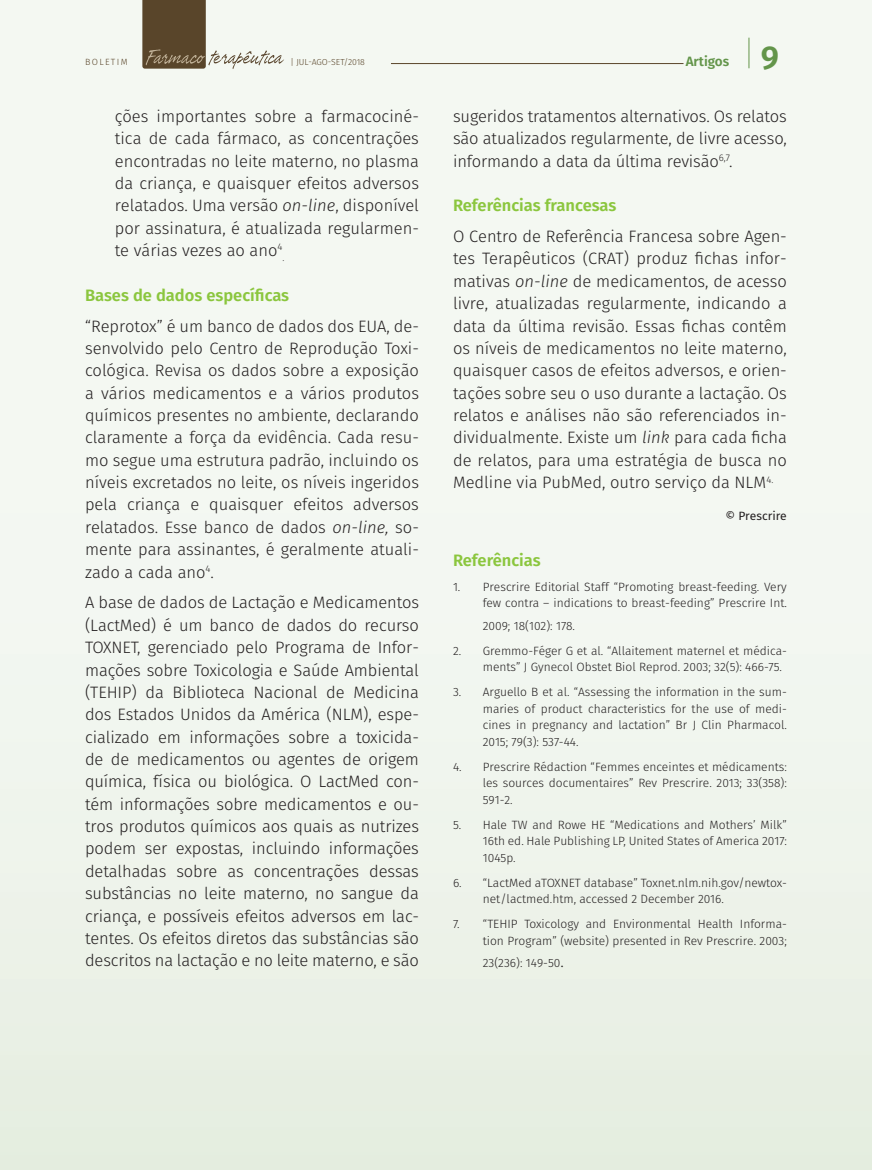
<style>
.page{position:relative;width:872px;height:1170px;background:#fff}
.page>*{position:absolute;margin:0;border:0;box-sizing:border-box;transform-origin:0 0}
.t1{font:600 33px "Fira Sans";color:#63954a}
.t2{font:300 16.5px/22.4px "Fira Sans";color:#231f20;text-align:justify}
.t3{font:600 16.5px "Fira Sans";color:#8bc63e}
.t4{font:600 13.5px "Fira Sans";color:#63954a}
.t5{font:300 12px/16.5px "Fira Sans";color:#231f20;text-align:justify}
.t6{font:12px "Fira Sans";color:#231f20}
.t7{font:300 9.6px "Fira Sans";color:#231f20}
.t8{font:300 9px "Fira Sans";letter-spacing:.15em;color:#59452a}
.t9{font:300 8.7px "Fira Sans";color:#59452a}
.s1{font-style:italic}
.s2{font-size:16.5px}
</style>
<div class="page">
<div style="left:0;top:0;width:872px;height:1169px;background:linear-gradient(to right,#f0f5ee,#f0f5ee)"></div>
<svg style="left:142px;top:0;width:142px;height:69px"></svg>
<hr style="left:748px;top:38px;width:1px;height:30px;background:#63954a">
<hr style="left:391px;top:63px;width:292px;height:1px;background:#59452a">
<p class="t8" style="left:85px;top:55px;width:44px">BOLETIM</p>
<p class="t9" style="left:290px;top:55px;width:76px">| JUL-AGO-SET/2018</p>
<p class="t4" style="left:685px;top:50px;width:45px">Artigos</p>
<h1 class="t1" style="left:760px;top:30px;width:20px">9</h1>
<p class="t2" style="left:115px;top:105px;width:306px">ções importantes sobre a farmacociné&shy;tica de cada fármaco, as concentrações encontradas no leite materno, no plasma da criança, e quaisquer efeitos adversos relatados. Uma versão <span class="s1">on-line</span>, disponível por assinatura, é atualizada regularmen&shy;te várias vezes ao ano<sup>4</sup></p>
<p class="t7" style="left:282px;top:251px;width:3px">.</p>
<p class="t3" style="left:85px;top:281px;width:206px">Bases de dados específicas</p>
<p class="t2" style="left:85px;top:314px;width:335px">“Reprotox” é um banco de dados dos EUA, de&shy;senvolvido pelo Centro de Reprodução Toxi&shy;cológica. Revisa os dados sobre a exposição a vários medicamentos e a vários produtos químicos presentes no ambiente, declarando claramente a força da evidência. Cada resu&shy;mo segue uma estrutura padrão, incluindo os níveis excretados no leite, os níveis ingeridos pela criança e quaisquer efeitos adversos relatados. Esse banco de dados <span class="s1">on-line,</span> so&shy;mente para assinantes, é geralmente atuali&shy;zado a cada ano<sup>4</sup>.</p>
<p class="t2" style="left:85px;top:591px;width:335px">A base de dados de Lactação e Medicamentos (LactMed) é um banco de dados do recurso TOXNET, gerenciado pelo Programa de Infor&shy;mações sobre Toxicologia e Saúde Ambiental (TEHIP) da Biblioteca Nacional de Medicina dos Estados Unidos da América (NLM), espe&shy;cializado em informações sobre a toxicida&shy;de de medicamentos ou agentes de origem química, física ou biológica. O LactMed con&shy;tém informações sobre medicamentos e ou&shy;tros produtos químicos aos quais as nutrizes podem ser expostas, incluindo informações detalhadas sobre as concentrações dessas substâncias no leite materno, no sangue da criança, e possíveis efeitos adversos em lac&shy;tentes. Os efeitos diretos das substâncias são descritos na lactação e no leite materno, e são</p>
<p class="t2" style="left:453px;top:105px;width:335px">sugeridos tratamentos alternativos. Os relatos são atualizados regularmente, de livre acesso, informando a data da última revisão<sup>6,7</sup>.</p>
<p class="t3" style="left:453px;top:192px;width:165px">Referências francesas</p>
<p class="t2" style="left:453px;top:225px;width:335px">O Centro de Referência Francesa sobre Agen&shy;tes Terapêuticos (CRAT) produz fichas infor&shy;mativas <span class="s1">on-line</span> de medicamentos, de acesso livre, atualizadas regularmente, indicando a data da última revisão. Essas fichas contêm os níveis de medicamentos no leite materno, quaisquer casos de efeitos adversos, e orien&shy;tações sobre seu o uso durante a lactação. Os relatos e análises não são referenciados in&shy;dividualmente. Existe um <span class="s1">link</span> para cada ficha de relatos, para uma estratégia de busca no Medline via PubMed, outro serviço da NLM<sup>4.</sup></p>
<p class="t6" style="left:725px;top:506px;width:63px">© Prescrire</p>
<p class="t3" style="left:453px;top:546px;width:89px">Referências</p>
<p class="t5" style="left:453px;top:578px;width:335px;text-align:right">1. Prescrire Editorial Staff “Promoting breast-feeding. Very few contra – indications to breast-feeding” Prescrire Int.</p>
<p class="t5" style="left:483px;top:617px;width:94px">2009; 18(102): 178.</p>
<p class="t5" style="left:483px;top:642px;width:306px;text-indent:-30px">2. Gremmo-Féger G et al. “Allaitement maternel et médica&shy;ments” J Gynecol Obstet Biol Reprod. 2003; 32(5): 466-75.</p>
<p class="t5" style="left:483px;top:683px;width:306px;text-indent:-30px">3. Arguello B et al. “Assessing the information in the sum&shy;maries of product characteristics for the use of medi&shy;cines in pregnancy and lactation” Br J Clin Pharmacol.<br>2015; 79(3): 537-44.</p>
<p class="t5" style="left:483px;top:758px;width:306px;text-indent:-30px">4. Prescrire Rédaction “Femmes enceintes et médicaments: les sources documentaires” Rev Prescrire. 2013; 33(358):<br>591-2.</p>
<p class="t5" style="left:483px;top:816px;width:306px;text-indent:-30px">5. Hale TW and Rowe HE “Medications and Mothers’ Milk” 16th ed. Hale Publishing LP, United States of America 2017:<br>1045p.</p>
<p class="t5" style="left:483px;top:874px;width:306px;text-indent:-30px">6. “LactMed aTOXNET database” Toxnet.nlm.nih.gov/newtox&shy;net/lactmed.htm, accessed 2 December 2016.</p>
<p class="t5" style="left:453px;top:915px;width:335px;text-align:right">7. “TEHIP Toxicology and Environmental Health Informa&shy;tion Program” (website) presented in Rev Prescrire. 2003;</p>
<p class="t5" style="left:483px;top:954px;width:83px">23(236): 149-50<span class="s2">.</span></p>
</div>
